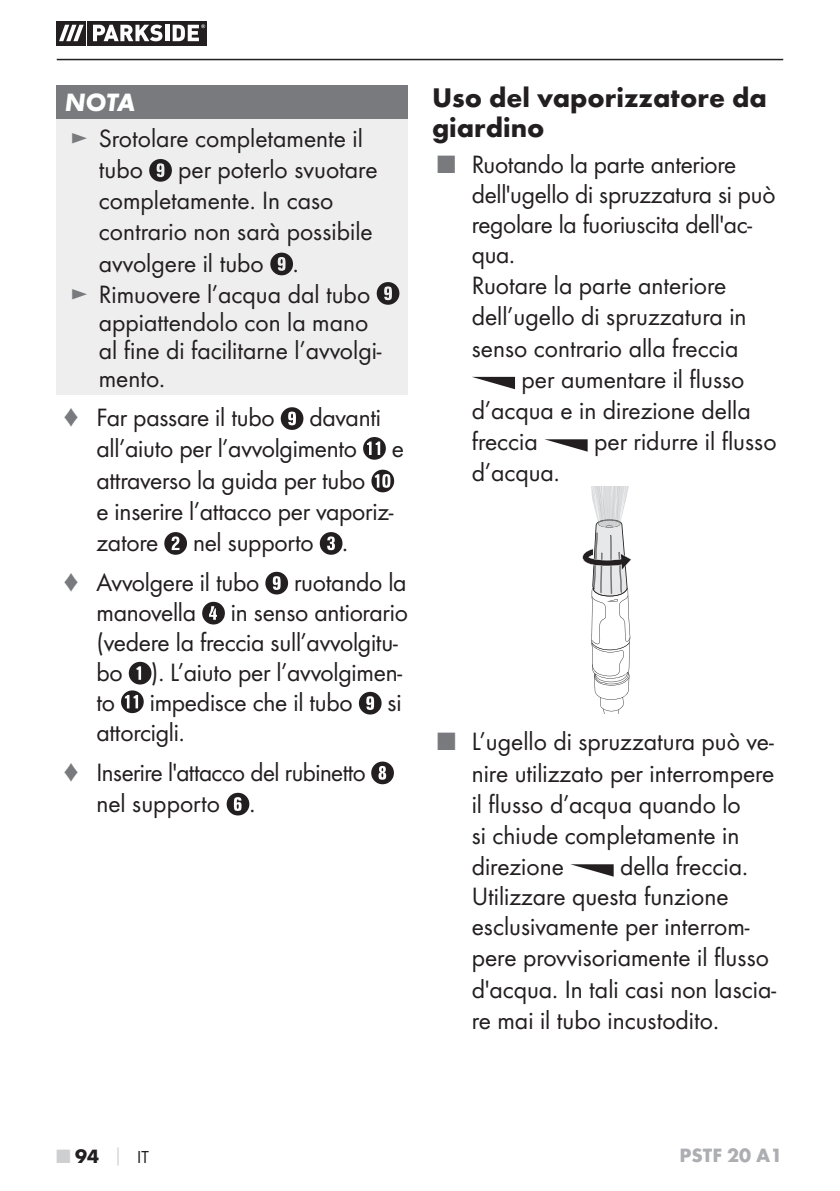
<style>
.page{position:relative;width:840px;height:1191px;background:#fff}
.page>*{position:absolute;margin:0;border:0;box-sizing:border-box;transform-origin:0 0}
.t1{font:700 28px/30px "Futura";color:#231f20}
.t2{font:26px/31.2px "Futura Boo";color:#231f20}
.t3{font:26px/39.6px "Futura Boo";letter-spacing:-.02em;color:#231f20}
.t4{font:italic 700 26px "Futura";color:#fff}
.t5{font:700 20px "Futura";color:#adaeb2}
.t6{font:700 20px "Futura";color:#231f20}
.s1{color:#787a7d}
.s2{color:#cecfd1}
.s3{font-size:18px;color:#cecfd1}
.s4{font-family:"Futura Boo";font-weight:400;font-size:18px}
</style>
<div class="page">
<hr style="left:57px;top:59px;width:725px;height:1px;background:#231f20">
<svg style="left:57px;top:21px;width:29px;height:24px"></svg>
<div style="left:88px;top:21px;width:119px;height:24px;background:#231f20"></div>
<svg style="left:59px;top:25px;width:25px;height:16px"></svg>
<svg style="left:93px;top:25px;width:69px;height:16px"></svg>
<hr style="left:165px;top:25px;width:4px;height:16px;background:#fff">
<svg style="left:172px;top:24px;width:33px;height:17px"></svg>
<div style="left:57px;top:85px;width:351px;height:34px;background:#787a7d"></div>
<div style="left:57px;top:119px;width:351px;height:275px;background:#eeeeef"></div>
<svg style="left:149px;top:159px;width:23px;height:23px"></svg>
<svg style="left:270px;top:253px;width:23px;height:22px"></svg>
<svg style="left:376px;top:282px;width:23px;height:23px"></svg>
<svg style="left:280px;top:407px;width:23px;height:23px"></svg>
<svg style="left:363px;top:437px;width:22px;height:23px"></svg>
<svg style="left:371px;top:469px;width:23px;height:23px"></svg>
<svg style="left:164px;top:532px;width:23px;height:23px"></svg>
<svg style="left:319px;top:532px;width:23px;height:23px"></svg>
<svg style="left:265px;top:572px;width:23px;height:22px"></svg>
<svg style="left:202px;top:602px;width:23px;height:22px"></svg>
<svg style="left:129px;top:662px;width:22px;height:22px"></svg>
<svg style="left:121px;top:690px;width:23px;height:23px"></svg>
<svg style="left:358px;top:692px;width:23px;height:22px"></svg>
<svg style="left:371px;top:761px;width:22px;height:23px"></svg>
<svg style="left:226px;top:792px;width:23px;height:23px"></svg>
<svg style="left:472px;top:377px;width:42px;height:12px"></svg>
<svg style="left:544px;top:439px;width:43px;height:13px"></svg>
<svg style="left:582px;top:486px;width:50px;height:227px"></svg>
<svg style="left:570px;top:864px;width:43px;height:12px"></svg>
<p class="t4" style="left:65px;top:94px;width:72px">NOTA</p>
<p class="t2" style="left:99px;top:124px;width:265px;text-indent:-28px"><span class="s1">►</span> Srotolare completamente il tubo</p>
<p class="t2" style="left:178px;top:155px;width:201px">per poterlo svuotare</p>
<p class="t2" style="left:99px;top:186px;width:236px">completamente. In caso</p>
<p class="t2" style="left:99px;top:217px;width:275px">contrario non sarà possibile</p>
<p class="t2" style="left:99px;top:249px;width:201px">avvolgere il tubo .</p>
<p class="t2" style="left:70px;top:280px;width:301px"><span class="s1">►</span> Rimuovere l’acqua dal tubo</p>
<p class="t2" style="left:99px;top:309px;width:284px;line-height:28px">appiattendolo con la mano al fine di facilitarne l’avvolgi&shy;mento.</p>
<p class="t2" style="left:62px;top:403px;width:214px"><span class="s1">♦</span> Far passare il tubo</p>
<p class="t2" style="left:96px;top:403px;width:286px;text-indent:213px">davanti all’aiuto per l’avvolgimento</p>
<p class="t2" style="left:391px;top:434px;width:14px">e</p>
<p class="t2" style="left:96px;top:466px;width:298px">attraverso la guida per tubo<br>e inserire l’attacco per vaporiz&shy;zatore</p>
<p class="t2" style="left:62px;top:524px;width:287px;line-height:39.8px;text-indent:130px">nel supporto . <span class="s1">♦</span> Avvolgere il tubo</p>
<p class="t2" style="left:294px;top:568px;width:114px">ruotando la</p>
<p class="t2" style="left:96px;top:598px;width:101px">manovella</p>
<p class="t2" style="left:96px;top:598px;width:313px;line-height:30px;text-indent:134px">in senso antiorario (vedere la freccia sull’avvolgitu&shy;bo ). L’aiuto per l’avvolgimen&shy;to</p>
<p class="t2" style="left:150px;top:688px;width:204px">impedisce che il tubo</p>
<p class="t2" style="left:387px;top:688px;width:16px">si</p>
<p class="t3" style="left:62px;top:714px;width:305px;text-indent:34px">attorcigli.<br><span class="s1">♦</span> Inserire l'attacco del rubinetto</p>
<p class="t2" style="left:96px;top:789px;width:160px">nel supporto .</p>
<p class="t1" style="left:432px;top:85px;width:336px">Uso del vaporizzatore da giardino</p>
<p class="t2" style="left:471px;top:150px;width:305px;line-height:30.6px;text-indent:-34px"><span class="s1">■</span> Ruotando la parte anteriore dell'ugello di spruzzatura si può regolare la fuoriuscita dell'ac&shy;qua.<br>Ruotare la parte anteriore dell’ugello di spruzzatura in senso contrario alla freccia</p>
<p class="t2" style="left:471px;top:365px;width:280px;text-indent:50px">per aumentare il flusso d’acqua e in direzione della freccia</p>
<p class="t2" style="left:593px;top:427px;width:184px">per ridurre il flusso</p>
<p class="t2" style="left:471px;top:458px;width:90px">d’acqua.</p>
<p class="t2" style="left:471px;top:727px;width:304px;text-indent:-34px"><span class="s1">■</span> L’ugello di spruzzatura può ve&shy;nire utilizzato per interrompere il flusso d’acqua quando lo<br>si chiude completamente in direzione</p>
<p class="t2" style="left:471px;top:852px;width:305px;text-indent:148px">della freccia.<br>Utilizzare questa funzione esclusivamente per interrom&shy;pere provvisoriamente il flusso d'acqua. In tali casi non lascia&shy;re mai il tubo incustodito.</p>
<p class="t6" style="left:57px;top:1148px;width:93px"><span class="s2">■</span> 94 <span class="s3">│</span> <span class="s4">IT</span></p>
<p class="t5" style="left:679px;top:1147px;width:104px">PSTF 20 A1</p>
</div>
